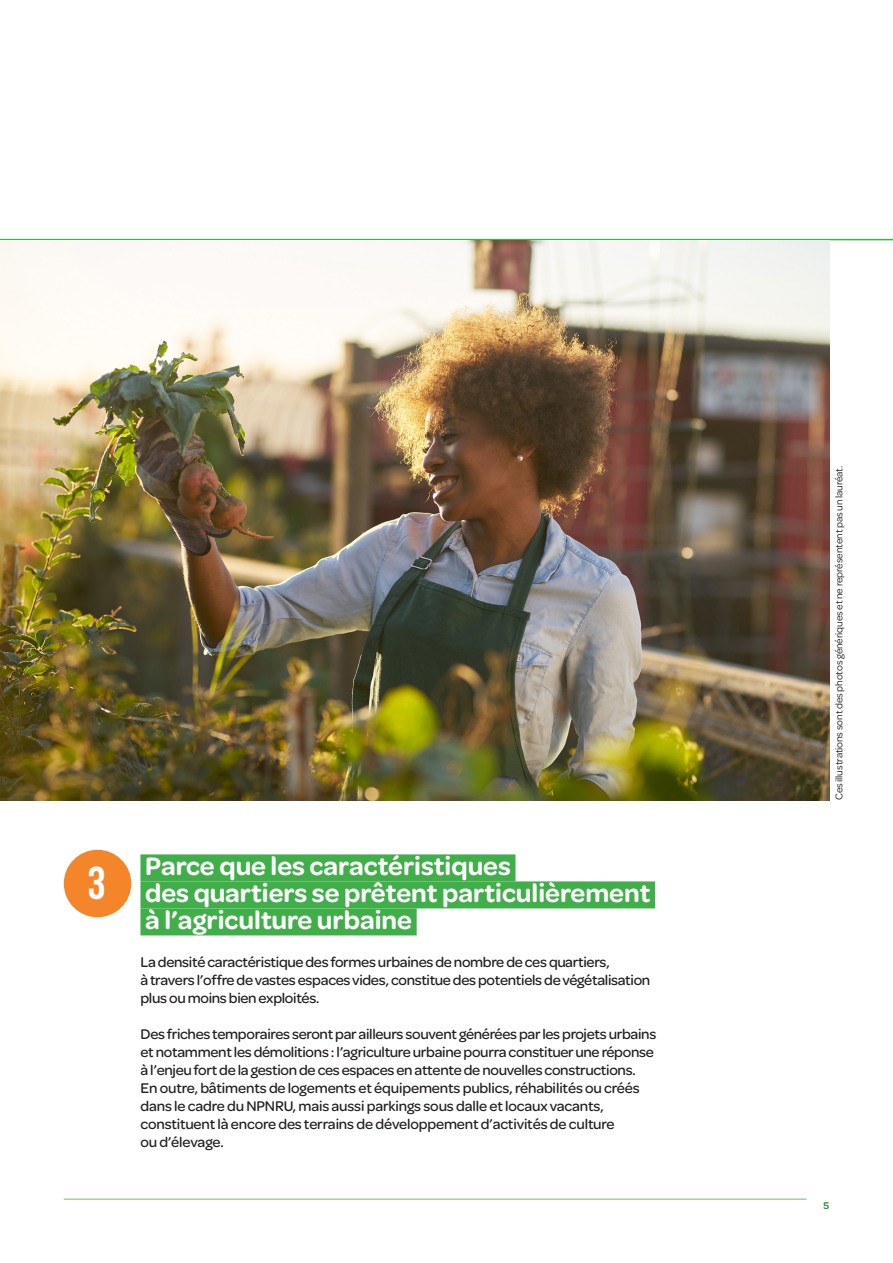
<style>
.page{position:relative;width:893px;height:1263px;background:#fff}
.page>*{position:absolute;margin:0;border:0;box-sizing:border-box;transform-origin:0 0}
.t1{font:700 46.05px "Bebas Neue";color:#fff}
.t2{font:600 27px/27px "Omnes";color:#fff}
.t3{font:500 15px/18px "Omnes";letter-spacing:-.02em;color:#231f20}
.t4{font:10.5px "Omnes";letter-spacing:-.01em;color:#231f20}
.t5{font:600 10.5px "Omnes";color:#31923c}
</style>
<div class="page">
<hr style="left:64px;top:1198px;width:742px;height:2px;background:#a3cf9a">
<hr style="left:0;top:239px;width:893px;height:1px;background:#40ae49">
<div style="left:64px;top:850px;width:67px;height:67px;background:#f58529;border-radius:50%"></div>
<img style="left:0;top:240px;width:830px;height:560px">
<div style="left:140px;top:854px;width:375px;height:27px;background:#40ae49"></div>
<div style="left:140px;top:881px;width:515px;height:27px;background:#40ae49"></div>
<div style="left:140px;top:908px;width:277px;height:27px;background:#40ae49"></div>
<p class="t1" style="left:88px;top:858px;width:20px">3</p>
<p class="t2" style="left:145px;top:851px;width:507px">Parce que les caractéristiques<br>des quartiers se prêtent particulièrement à l’agriculture urbaine</p>
<p class="t3" style="left:140px;top:952px;width:511px">La densité caractéristique des formes urbaines de nombre de ces quartiers,<br>à travers l’offre de vastes espaces vides, constitue des potentiels de végétalisation plus ou moins bien exploités.</p>
<p class="t3" style="left:140px;top:1024px;width:517px">Des friches temporaires seront par ailleurs souvent générées par les projets urbains et notamment les démolitions : l’agriculture urbaine pourra constituer une réponse à l’enjeu fort de la gestion de ces espaces en attente de nouvelles constructions.</p>
<p class="t3" style="left:140px;top:1078px;width:501px">En outre, bâtiments de logements et équipements publics, réhabilités ou créés dans le cadre du NPNRU, mais aussi parkings sous dalle et locaux vacants, constituent là encore des terrains de développement d’activités de culture<br>ou d’élevage.</p>
<p class="t4" style="left:832px;top:800px;width:336px;rotate:-90deg">Ces illustrations sont des photos génériques et ne représentent pas un lauréat.</p>
<p class="t5" style="left:823px;top:1198px;width:7px">5</p>
</div>
